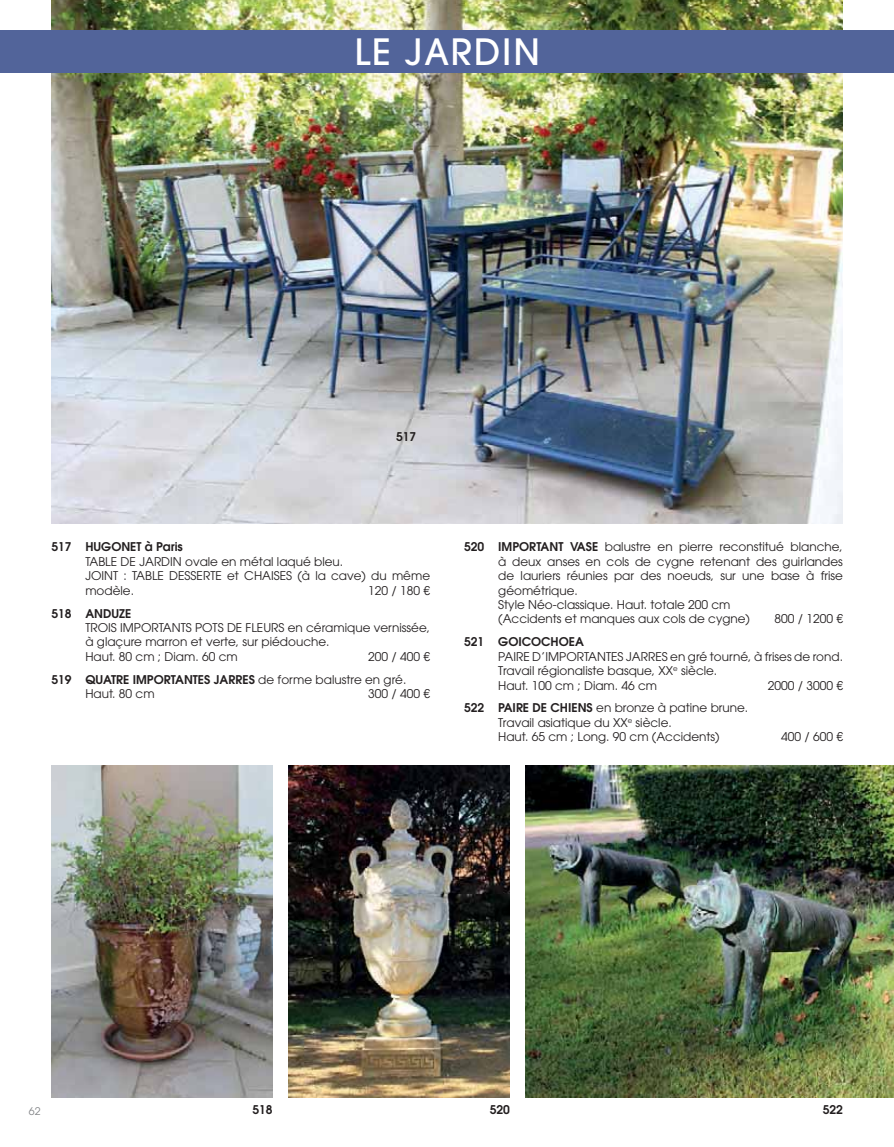
<style>
.page{position:relative;width:894px;height:1147px;background:#fff}
.page>*{position:absolute;margin:0;border:0;box-sizing:border-box;transform-origin:0 0}
.t1{font:500 36px "ITC Avant Garde Pro";letter-spacing:.05em;color:#fff}
.t2{font:12px/14.4px "ITC Avant Garde Pro";color:#231f20}
.t3{font:600 12px "ITC Avant Garde Pro";color:#231f20}
.t4{font:10.5px "ITC Avant Garde Pro";color:#808285}
.s1{font-weight:600}
</style>
<div class="page">
<img style="left:51px;top:0;width:791px;height:523px">
<div style="left:0;top:30px;width:893px;height:43px;background:#52649a"></div>
<img style="left:51px;top:766px;width:221px;height:331px">
<img style="left:288px;top:766px;width:221px;height:331px">
<img style="left:525px;top:766px;width:368px;height:331px">
<h1 class="t1" style="left:354px;top:31px;width:187px">LE JARDIN</h1>
<p class="t3" style="left:396px;top:431px;width:22px">517</p>
<p class="t3" style="left:51px;top:541px;width:133px">517 HUGONET à Paris</p>
<p class="t2" style="left:85px;top:555px;width:346px">TABLE DE JARDIN ovale en métal laqué bleu.<br>JOINT : TABLE DESSERTE et CHAISES (à la cave) du même modèle.</p>
<p class="t2" style="left:368px;top:584px;width:63px">120 / 180 €</p>
<p class="t3" style="left:51px;top:607px;width:82px">518 ANDUZE</p>
<p class="t2" style="left:85px;top:621px;width:346px">TROIS IMPORTANTS POTS DE FLEURS en céramique vernissée, à glaçure marron et verte, sur piédouche.<br>Haut. 80 cm ; Diam. 60 cm</p>
<p class="t2" style="left:51px;top:646px;width:380px;line-height:23px;text-indent:317px">200 / 400 €<br><span class="s1">519 QUATRE IMPORTANTES JARRES</span> de forme balustre en gré.</p>
<p class="t2" style="left:85px;top:687px;width:71px">Haut. 80 cm</p>
<p class="t2" style="left:368px;top:687px;width:63px">300 / 400 €</p>
<p class="t2" style="left:498px;top:541px;width:346px;text-indent:-34px"><span class="s1">520 IMPORTANT VASE</span> balustre en pierre reconstitué blanche, à deux anses en cols de cygne retenant des guirlandes de lauriers réunies par des noeuds, sur une base à frise géométrique.<br>Style Néo-classique. Haut. totale 200 cm<br>(Accidents et manques aux cols de cygne)</p>
<p class="t2" style="left:774px;top:613px;width:70px">800 / 1200 €</p>
<p class="t3" style="left:464px;top:636px;width:121px">521 GOICOCHOEA</p>
<p class="t2" style="left:498px;top:650px;width:346px">PAIRE D’IMPORTANTES JARRES en gré tourné, à frises de rond.<br>Travail régionaliste basque, XX<sup>e</sup> siècle.<br>Haut. 100 cm ; Diam. 46 cm</p>
<p class="t2" style="left:767px;top:679px;width:77px">2000 / 3000 €</p>
<p class="t2" style="left:498px;top:702px;width:251px;text-indent:-34px"><span class="s1">522 PAIRE DE CHIENS</span> en bronze à patine brune.<br>Travail asiatique du XX<sup>e</sup> siècle.<br>Haut. 65 cm ; Long. 90 cm (Accidents)</p>
<p class="t2" style="left:780px;top:730px;width:63px">400 / 600 €</p>
<p class="t4" style="left:29px;top:1106px;width:13px">62</p>
<p class="t3" style="left:252px;top:1103px;width:22px">518</p>
<p class="t3" style="left:489px;top:1103px;width:22px">520</p>
<p class="t3" style="left:822px;top:1103px;width:22px">522</p>
</div>
